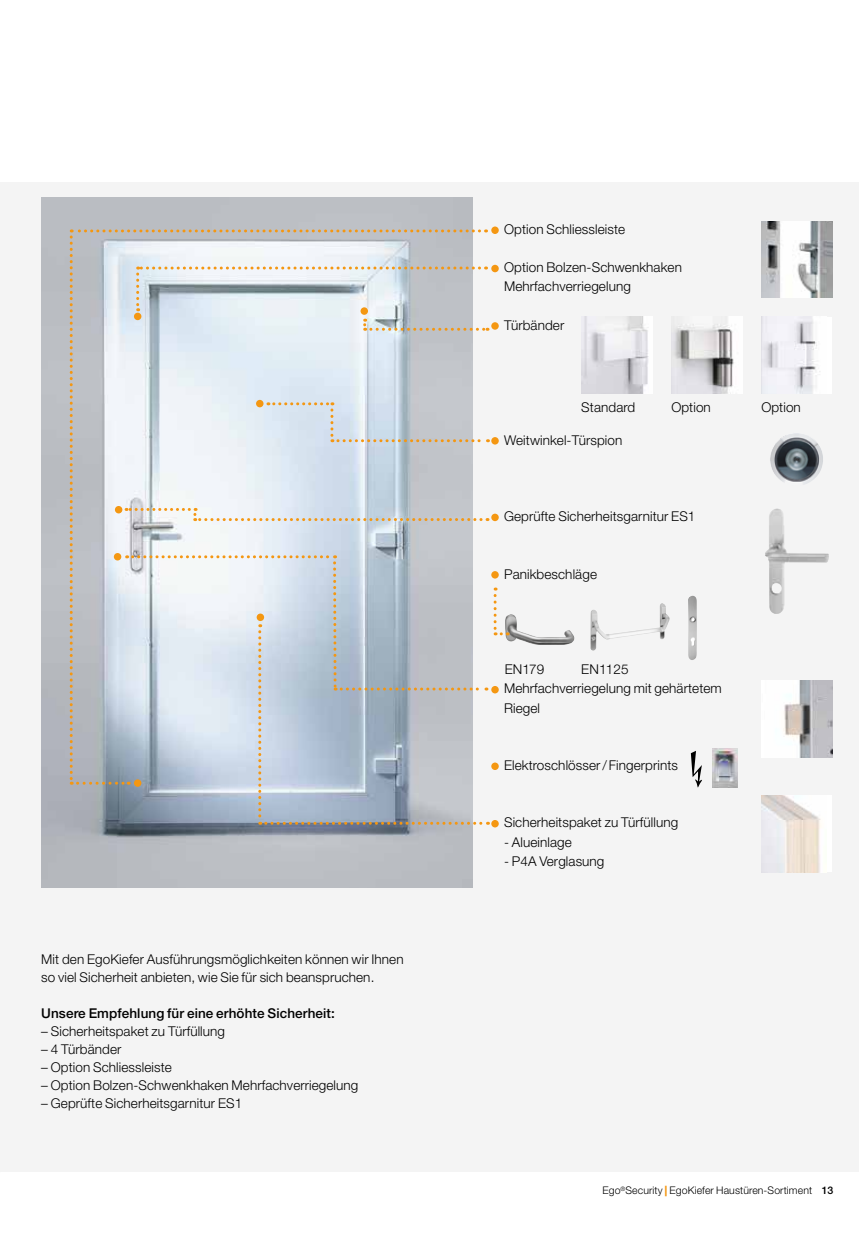
<style>
.page{position:relative;width:859px;height:1238px;background:#fff}
.page>*{position:absolute;margin:0;border:0;box-sizing:border-box;transform-origin:0 0}
.t1{font:300 13.5px/19.2px "Helvetica Neue LT Std";letter-spacing:.01em;color:#000}
.t2{font:500 13.5px "Helvetica Neue LT Std";letter-spacing:.01em;color:#000}
.t3{font:300 10.5px "Helvetica Neue LT Std";letter-spacing:.01em;color:#000}
.t4{font:500 10.5px "Helvetica Neue LT Std";color:#000}
.s1{font-weight:800;color:#f49712}
</style>
<div class="page">
<div style="left:0;top:183px;width:859px;height:988px;background:#f4f4f4"></div>
<img style="left:761px;top:221px;width:71px;height:77px">
<img style="left:761px;top:680px;width:71px;height:77px">
<img style="left:671px;top:324px;width:68px;height:69px">
<div style="left:761px;top:317px;width:71px;height:76px;background:#fff"></div>
<img style="left:761px;top:317px;width:59px;height:76px">
<img style="left:770px;top:434px;width:21px;height:48px">
<div style="left:761px;top:795px;width:71px;height:77px;background:#fff"></div>
<img style="left:761px;top:795px;width:60px;height:77px">
<img style="left:41px;top:198px;width:431px;height:689px">
<img style="left:590px;top:603px;width:80px;height:47px">
<img style="left:688px;top:596px;width:9px;height:64px">
<img style="left:505px;top:614px;width:69px;height:31px">
<svg style="left:70px;top:229px;width:418px;height:595px"></svg>
<svg style="left:494px;top:587px;width:14px;height:48px"></svg>
<img style="left:765px;top:508px;width:64px;height:106px">
<img style="left:581px;top:317px;width:68px;height:76px">
<div style="left:491px;top:226px;width:8px;height:8px;background:#f49712;border-radius:50%"></div>
<div style="left:491px;top:265px;width:8px;height:7px;background:#f49712;border-radius:50%"></div>
<div style="left:491px;top:322px;width:8px;height:8px;background:#f49712;border-radius:50%"></div>
<div style="left:491px;top:437px;width:8px;height:7px;background:#f49712;border-radius:50%"></div>
<div style="left:491px;top:513px;width:8px;height:8px;background:#f49712;border-radius:50%"></div>
<div style="left:491px;top:571px;width:8px;height:7px;background:#f49712;border-radius:50%"></div>
<div style="left:491px;top:686px;width:8px;height:7px;background:#f49712;border-radius:50%"></div>
<div style="left:491px;top:762px;width:8px;height:8px;background:#f49712;border-radius:50%"></div>
<div style="left:491px;top:820px;width:8px;height:7px;background:#f49712;border-radius:50%"></div>
<img style="left:712px;top:748px;width:25px;height:39px">
<svg style="left:691px;top:751px;width:11px;height:36px"></svg>
<p class="t1" style="left:41px;top:949px;width:364px;line-height:18px">Mit den EgoKiefer Ausführungsmöglichkeiten können wir Ihnen so viel Sicherheit anbieten, wie Sie für sich beanspruchen.</p>
<p class="t2" style="left:41px;top:1005px;width:295px">Unsere Empfehlung für eine erhöhte Sicherheit:</p>
<p class="t1" style="left:41px;top:1021px;width:185px">– Sicherheitspaket zu Türfüllung</p>
<p class="t1" style="left:41px;top:1039px;width:82px">– 4 Türbänder</p>
<p class="t1" style="left:41px;top:1057px;width:132px">– Option Schliessleiste</p>
<p class="t1" style="left:41px;top:1075px;width:319px">– Option Bolzen-Schwenkhaken Mehrfachverriegelung</p>
<p class="t1" style="left:41px;top:1093px;width:203px">– Geprüfte Sicherheitsgarnitur ES1</p>
<p class="t1" style="left:504px;top:219px;width:123px">Option Schliessleiste</p>
<p class="t1" style="left:504px;top:257px;width:179px">Option Bolzen-Schwenkhaken<br>Mehrfachverriegelung</p>
<p class="t1" style="left:504px;top:315px;width:62px">Türbänder</p>
<p class="t1" style="left:581px;top:397px;width:56px">Standard</p>
<p class="t1" style="left:504px;top:430px;width:120px">Weitwinkel-Türspion</p>
<p class="t1" style="left:671px;top:397px;width:41px">Option</p>
<p class="t1" style="left:761px;top:397px;width:41px">Option</p>
<p class="t1" style="left:504px;top:506px;width:193px">Geprüfte Sicherheitsgarnitur ES1</p>
<p class="t1" style="left:504px;top:564px;width:94px">Panikbeschläge</p>
<p class="t1" style="left:505px;top:659px;width:41px">EN179</p>
<p class="t1" style="left:581px;top:659px;width:49px">EN1125</p>
<p class="t1" style="left:504px;top:678px;width:219px">Mehrfachverriegelung mit gehärtetem<br>Riegel</p>
<p class="t1" style="left:504px;top:755px;width:175px">Elektroschlösser/ Fingerprints</p>
<p class="t1" style="left:504px;top:812px;width:176px">Sicherheitspaket zu Türfüllung</p>
<p class="t1" style="left:504px;top:831px;width:69px">- Alueinlage</p>
<p class="t1" style="left:504px;top:851px;width:102px">- P4A Verglasung</p>
<p class="t3" style="left:602px;top:1184px;width:211px">Ego<sup>®</sup>Security <span class="s1">|</span> EgoKiefer Haustüren-Sortiment</p>
<p class="t4" style="left:822px;top:1184px;width:13px">13</p>
</div>
